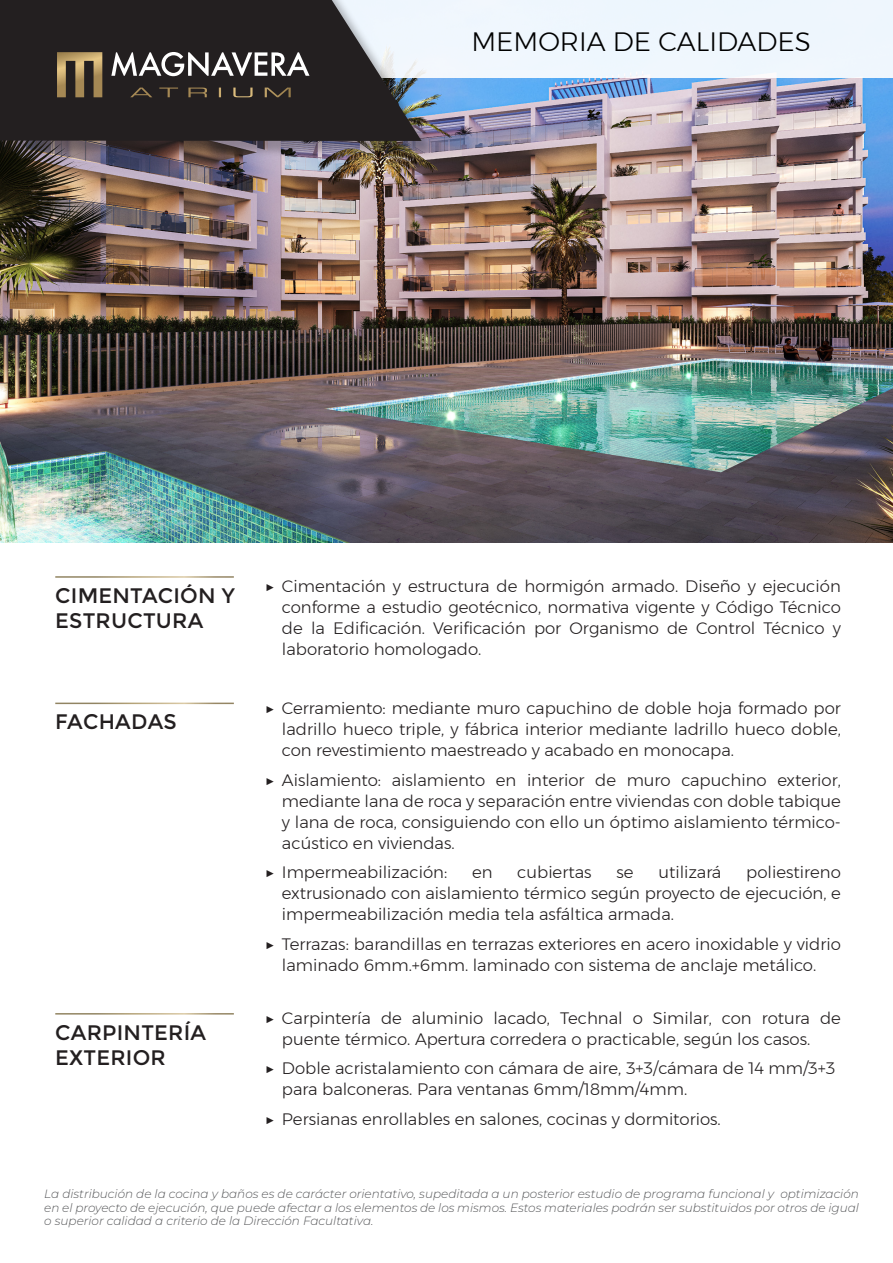
<style>
.page{position:relative;width:893px;height:1263px;background:#fff}
.page>*{position:absolute;margin:0;border:0;box-sizing:border-box;transform-origin:0 0}
.t1{font:300 26.55px "Montserrat";color:#000}
.t2{font:21px/25.2px "Montserrat";letter-spacing:.01em;color:#231f20}
.t3{font:300 16.5px/21px "Montserrat";color:#231f20;text-align:justify}
.viñeta{font:italic 300 12px/13.5px "Montserrat";color:#57585a;text-align:justify}
</style>
<div class="page">
<img style="left:0;top:77px;width:893px;height:465px">
<div style="left:0;top:0;width:893px;height:77px;background:#eff6fd"></div>
<div style="left:0;top:0;width:438px;height:158px;background:#231f20;opacity:.31"></div>
<svg style="left:0;top:0;width:422px;height:141px;fill:#231f20"></svg>
<svg style="left:57px;top:52px;width:45px;height:45px"></svg>
<svg style="left:130px;top:88px;width:161px;height:9px"></svg>
<svg style="left:111px;top:52px;width:199px;height:24px"></svg>
<p class="t1" style="left:471px;top:22px;width:341px">MEMORIA DE CALIDADES</p>
<h1 class="t2" style="left:55px;top:583px;width:181px">CIMENTACIÓN Y<br>ESTRUCTURA</h1>
<h1 class="t2" style="left:55px;top:709px;width:123px">FACHADAS</h1>
<h1 class="t2" style="left:55px;top:1020px;width:152px">CARPINTERÍA<br>EXTERIOR</h1>
<p class="t3" style="left:282px;top:576px;width:560px;text-indent:-17px">▶ Cimentación y estructura de hormigón armado. Diseño y ejecución conforme a estudio geotécnico, normativa vigente y Código Técnico de la Edificación. Verificación por Organismo de Control Técnico y laboratorio homologado.</p>
<p class="t3" style="left:282px;top:698px;width:560px;text-indent:-17px">▶ Cerramiento: mediante muro capuchino de doble hoja formado por ladrillo hueco triple, y fábrica interior mediante ladrillo hueco doble, con revestimiento maestreado y acabado en monocapa.</p>
<p class="t3" style="left:282px;top:769px;width:560px;text-indent:-17px">▶ Aislamiento: aislamiento en interior de muro capuchino exterior, mediante lana de roca y separación entre viviendas con doble tabique y lana de roca, consiguiendo con ello un óptimo aislamiento térmico&shy;acústico en viviendas.</p>
<p class="t3" style="left:265px;top:862px;width:184px">▶ Impermeabilización:</p>
<p class="t3" style="left:472px;top:862px;width:22px">en</p>
<p class="t3" style="left:517px;top:862px;width:76px">cubiertas</p>
<p class="t3" style="left:616px;top:862px;width:19px">se</p>
<p class="t3" style="left:658px;top:862px;width:65px">utilizará</p>
<p class="t3" style="left:282px;top:862px;width:560px;text-indent:464px">poliestireno extrusionado con aislamiento térmico según proyecto de ejecución, e impermeabilización media tela asfáltica armada.</p>
<p class="t3" style="left:265px;top:933px;width:577px;text-align:center">▶ Terrazas: barandillas en terrazas exteriores en acero inoxidable y vidrio laminado 6mm.+6mm. laminado con sistema de anclaje metálico.</p>
<p class="t3" style="left:282px;top:1007px;width:560px;text-indent:-17px">▶ Carpintería de aluminio lacado, Technal o Similar, con rotura de puente térmico. Apertura corredera o practicable, según los casos.</p>
<p class="t3" style="left:282px;top:1058px;width:555px;text-indent:-17px">▶ Doble acristalamiento con cámara de aire, 3+3/cámara de 14 mm/3+3 para balconeras. Para ventanas 6mm/18mm/4mm.</p>
<p class="t3" style="left:265px;top:1108px;width:457px">▶ Persianas enrollables en salones, cocinas y dormitorios.</p>
<p class="viñeta" style="left:44px;top:1187px;width:816px">La distribución de la cocina y baños es de carácter orientativo, supeditada a un posterior estudio de programa funcional y optimización en el proyecto de ejecución, que puede afectar a los elementos de los mismos. Estos materiales podrán ser substituidos por otros de igual o superior calidad a criterio de la Dirección Facultativa.</p>
</div>
